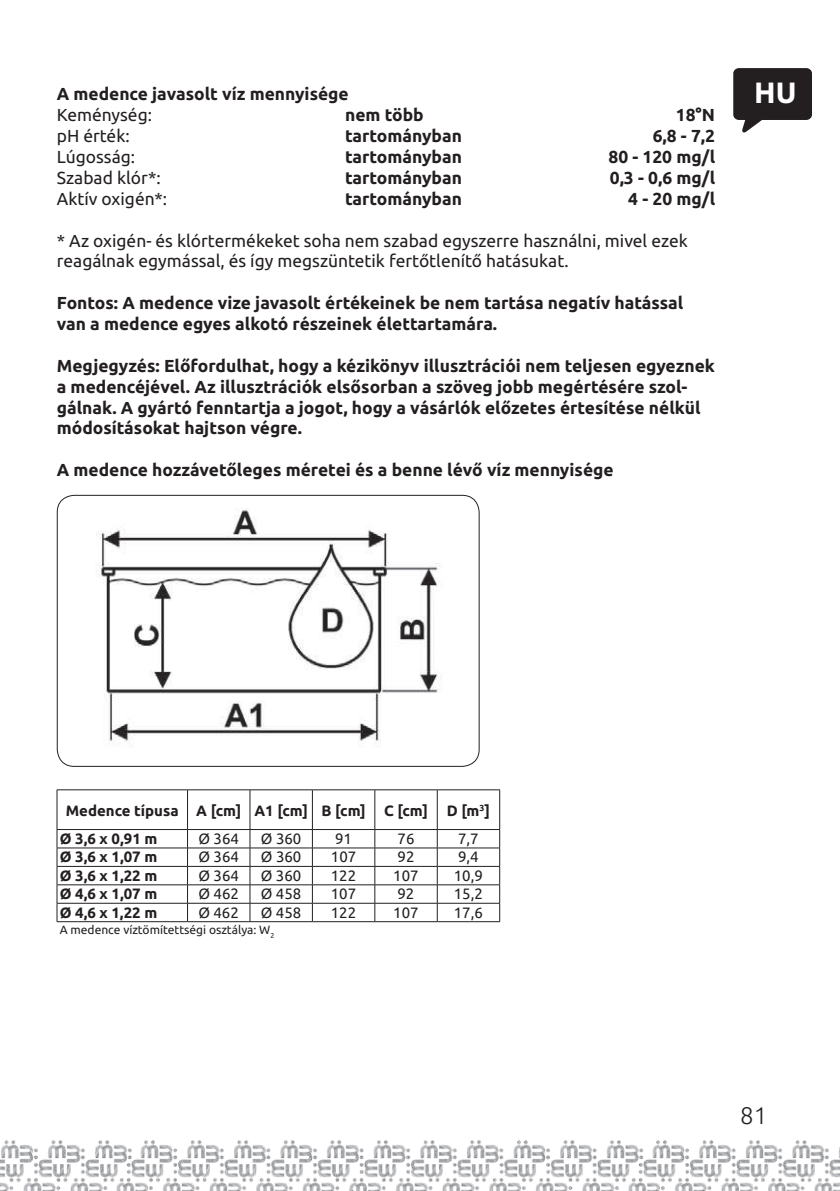
<style>
.page{position:relative;width:840px;height:1191px;background:#fff}
.page>*{position:absolute;margin:0;border:0;box-sizing:border-box;transform-origin:0 0}
.t1{font:700 29.4px "Ubuntu";color:#fff}
.t2{font:300 24px "Ubuntu";color:#231f20}
.t3{font:700 17.4px/20.8px "Ubuntu";color:#231f20}
.t4{font:17.4px/20.8px "Ubuntu";color:#231f20}
.t5{font:700 15px "Ubuntu";color:#231f20}
.t6{font:15px "Ubuntu";color:#231f20}
.t7{font:12px "Ubuntu";color:#231f20}
</style>
<div class="page">
<img style="left:159px;top:1140px;width:427px;height:51px">
<img style="left:0;top:1140px;width:159px;height:51px">
<img style="left:586px;top:1140px;width:253px;height:51px">
<svg style="left:733px;top:68px;width:79px;height:65px"></svg>
<svg style="left:57px;top:790px;width:442px;height:133px"></svg>
<hr style="left:57px;top:789px;width:130px;height:1px;background:#231f20">
<hr style="left:57px;top:790px;width:1px;height:39px;background:#231f20">
<hr style="left:187px;top:789px;width:63px;height:1px;background:#231f20">
<hr style="left:187px;top:790px;width:1px;height:39px;background:#231f20">
<hr style="left:250px;top:789px;width:62px;height:1px;background:#231f20">
<hr style="left:249px;top:790px;width:1px;height:39px;background:#231f20">
<hr style="left:312px;top:789px;width:62px;height:1px;background:#231f20">
<hr style="left:312px;top:790px;width:1px;height:39px;background:#231f20">
<hr style="left:374px;top:789px;width:63px;height:1px;background:#231f20">
<hr style="left:374px;top:790px;width:1px;height:39px;background:#231f20">
<hr style="left:437px;top:789px;width:62px;height:1px;background:#231f20">
<hr style="left:436px;top:790px;width:1px;height:39px;background:#231f20">
<hr style="left:499px;top:790px;width:1px;height:39px;background:#231f20">
<hr style="left:57px;top:829px;width:130px;height:1px;background:#231f20">
<hr style="left:187px;top:829px;width:63px;height:1px;background:#231f20">
<hr style="left:250px;top:829px;width:62px;height:1px;background:#231f20">
<hr style="left:312px;top:829px;width:62px;height:1px;background:#231f20">
<hr style="left:374px;top:829px;width:63px;height:1px;background:#231f20">
<hr style="left:437px;top:829px;width:62px;height:1px;background:#231f20">
<hr style="left:57px;top:847px;width:130px;height:1px;background:#231f20">
<hr style="left:187px;top:847px;width:63px;height:1px;background:#231f20">
<hr style="left:250px;top:847px;width:62px;height:1px;background:#231f20">
<hr style="left:312px;top:847px;width:62px;height:1px;background:#231f20">
<hr style="left:374px;top:847px;width:63px;height:1px;background:#231f20">
<hr style="left:437px;top:847px;width:62px;height:1px;background:#231f20">
<hr style="left:57px;top:866px;width:130px;height:1px;background:#231f20">
<hr style="left:187px;top:866px;width:63px;height:1px;background:#231f20">
<hr style="left:250px;top:866px;width:62px;height:1px;background:#231f20">
<hr style="left:312px;top:866px;width:62px;height:1px;background:#231f20">
<hr style="left:374px;top:866px;width:63px;height:1px;background:#231f20">
<hr style="left:437px;top:866px;width:62px;height:1px;background:#231f20">
<hr style="left:57px;top:884px;width:130px;height:1px;background:#231f20">
<hr style="left:187px;top:884px;width:63px;height:1px;background:#231f20">
<hr style="left:250px;top:884px;width:62px;height:1px;background:#231f20">
<hr style="left:312px;top:884px;width:62px;height:1px;background:#231f20">
<hr style="left:374px;top:884px;width:63px;height:1px;background:#231f20">
<hr style="left:437px;top:884px;width:62px;height:1px;background:#231f20">
<hr style="left:57px;top:903px;width:130px;height:1px;background:#231f20">
<svg style="left:57px;top:830px;width:1px;height:91px"></svg>
<hr style="left:187px;top:903px;width:63px;height:1px;background:#231f20">
<svg style="left:187px;top:829px;width:1px;height:92px"></svg>
<hr style="left:250px;top:903px;width:62px;height:1px;background:#231f20">
<svg style="left:249px;top:830px;width:1px;height:91px"></svg>
<hr style="left:312px;top:903px;width:62px;height:1px;background:#231f20">
<svg style="left:312px;top:829px;width:1px;height:92px"></svg>
<hr style="left:374px;top:903px;width:63px;height:1px;background:#231f20">
<svg style="left:374px;top:829px;width:1px;height:92px"></svg>
<hr style="left:437px;top:903px;width:62px;height:1px;background:#231f20">
<svg style="left:436px;top:830px;width:1px;height:91px"></svg>
<svg style="left:499px;top:829px;width:1px;height:92px"></svg>
<hr style="left:57px;top:921px;width:130px;height:1px;background:#231f20">
<hr style="left:187px;top:921px;width:63px;height:1px;background:#231f20">
<hr style="left:250px;top:921px;width:62px;height:1px;background:#231f20">
<hr style="left:312px;top:921px;width:62px;height:1px;background:#231f20">
<hr style="left:374px;top:921px;width:63px;height:1px;background:#231f20">
<hr style="left:437px;top:921px;width:62px;height:1px;background:#231f20">
<img style="left:96px;top:510px;width:347px;height:236px">
<div style="left:57px;top:495px;width:422px;height:272px;border:1px solid #231f20;border-radius:17px"></div>
<p class="t3" style="left:57px;top:83px;width:293px">A medence javasolt víz mennyisége</p>
<h1 class="t1" style="left:753px;top:75px;width:44px">HU</h1>
<p class="t4" style="left:57px;top:104px;width:97px">Keménység:</p>
<p class="t3" style="left:345px;top:104px;width:80px">nem több</p>
<p class="t3" style="left:675px;top:104px;width:41px">18°N</p>
<p class="t4" style="left:57px;top:125px;width:74px">pH érték:</p>
<p class="t3" style="left:345px;top:125px;width:118px">tartományban</p>
<p class="t3" style="left:652px;top:125px;width:64px">6,8 - 7,2</p>
<p class="t4" style="left:57px;top:146px;width:80px">Lúgosság:</p>
<p class="t3" style="left:345px;top:146px;width:118px">tartományban</p>
<p class="t3" style="left:608px;top:146px;width:108px">80 - 120 mg/l</p>
<p class="t4" style="left:57px;top:167px;width:105px">Szabad klór*:</p>
<p class="t3" style="left:345px;top:167px;width:118px">tartományban</p>
<p class="t3" style="left:609px;top:167px;width:107px">0,3 - 0,6 mg/l</p>
<p class="t4" style="left:57px;top:188px;width:112px">Aktív oxigén*:</p>
<p class="t3" style="left:345px;top:188px;width:118px">tartományban</p>
<p class="t3" style="left:628px;top:188px;width:88px">4 - 20 mg/l</p>
<p class="t4" style="left:57px;top:229px;width:632px">* Az oxigén- és klórtermékeket soha nem szabad egyszerre használni, mivel ezek reagálnak egymással, és így megszüntetik fertőtlenítő hatásukat.</p>
<p class="t3" style="left:57px;top:292px;width:627px">Fontos: A medence vize javasolt értékeinek be nem tartása negatív hatással van a medence egyes alkotó részeinek élettartamára.</p>
<p class="t3" style="left:57px;top:355px;width:659px">Megjegyzés: Előfordulhat, hogy a kézikönyv illusztrációi nem teljesen egyeznek a medencéjével. Az illusztrációk elsősorban a szöveg jobb megértésére szol&shy;gálnak. A gyártó fenntartja a jogot, hogy a vásárlók előzetes értesítése nélkül módosításokat hajtson végre.</p>
<p class="t3" style="left:57px;top:459px;width:558px">A medence hozzávetőleges méretei és a benne lévő víz mennyisége</p>
<p class="t5" style="left:66px;top:801px;width:363px">Medence típusa A [cm] A1 [cm] B [cm] C [cm]</p>
<p class="t5" style="left:446px;top:801px;width:45px">D [m<sup>3</sup>]</p>
<p class="t5" style="left:60px;top:829px;width:99px">Ø 3,6 x 0,91 m</p>
<p class="t6" style="left:198px;top:829px;width:42px">Ø 364</p>
<p class="t6" style="left:261px;top:829px;width:42px">Ø 360</p>
<p class="t6" style="left:335px;top:829px;width:18px">91</p>
<p class="t6" style="left:397px;top:829px;width:18px">76</p>
<p class="t6" style="left:458px;top:829px;width:22px">7,7</p>
<p class="t5" style="left:60px;top:848px;width:99px">Ø 3,6 x 1,07 m</p>
<p class="t6" style="left:198px;top:848px;width:42px">Ø 364</p>
<p class="t6" style="left:261px;top:848px;width:42px">Ø 360</p>
<p class="t6" style="left:331px;top:848px;width:27px">107</p>
<p class="t6" style="left:397px;top:848px;width:18px">92</p>
<p class="t6" style="left:458px;top:848px;width:22px">9,4</p>
<p class="t5" style="left:60px;top:866px;width:99px">Ø 3,6 x 1,22 m</p>
<p class="t6" style="left:198px;top:866px;width:42px">Ø 364</p>
<p class="t6" style="left:261px;top:866px;width:42px">Ø 360</p>
<p class="t6" style="left:330px;top:866px;width:27px">122</p>
<p class="t6" style="left:393px;top:866px;width:27px">107</p>
<p class="t6" style="left:453px;top:866px;width:31px">10,9</p>
<p class="t5" style="left:60px;top:885px;width:99px">Ø 4,6 x 1,07 m</p>
<p class="t6" style="left:198px;top:885px;width:42px">Ø 462</p>
<p class="t6" style="left:261px;top:885px;width:42px">Ø 458</p>
<p class="t6" style="left:330px;top:885px;width:27px">107</p>
<p class="t6" style="left:397px;top:885px;width:18px">92</p>
<p class="t6" style="left:453px;top:885px;width:31px">15,2</p>
<p class="t5" style="left:60px;top:903px;width:99px">Ø 4,6 x 1,22 m</p>
<p class="t6" style="left:198px;top:903px;width:42px">Ø 462</p>
<p class="t6" style="left:260px;top:903px;width:42px">Ø 458</p>
<p class="t6" style="left:330px;top:903px;width:27px">122</p>
<p class="t6" style="left:393px;top:903px;width:27px">107</p>
<p class="t6" style="left:453px;top:903px;width:31px">17,6</p>
<p class="t7" style="left:60px;top:922px;width:216px">A medence víztömítettségi osztálya: W<sub>2</sub></p>
<h2 class="t2" style="left:739px;top:1101px;width:29px">81</h2>
</div>
